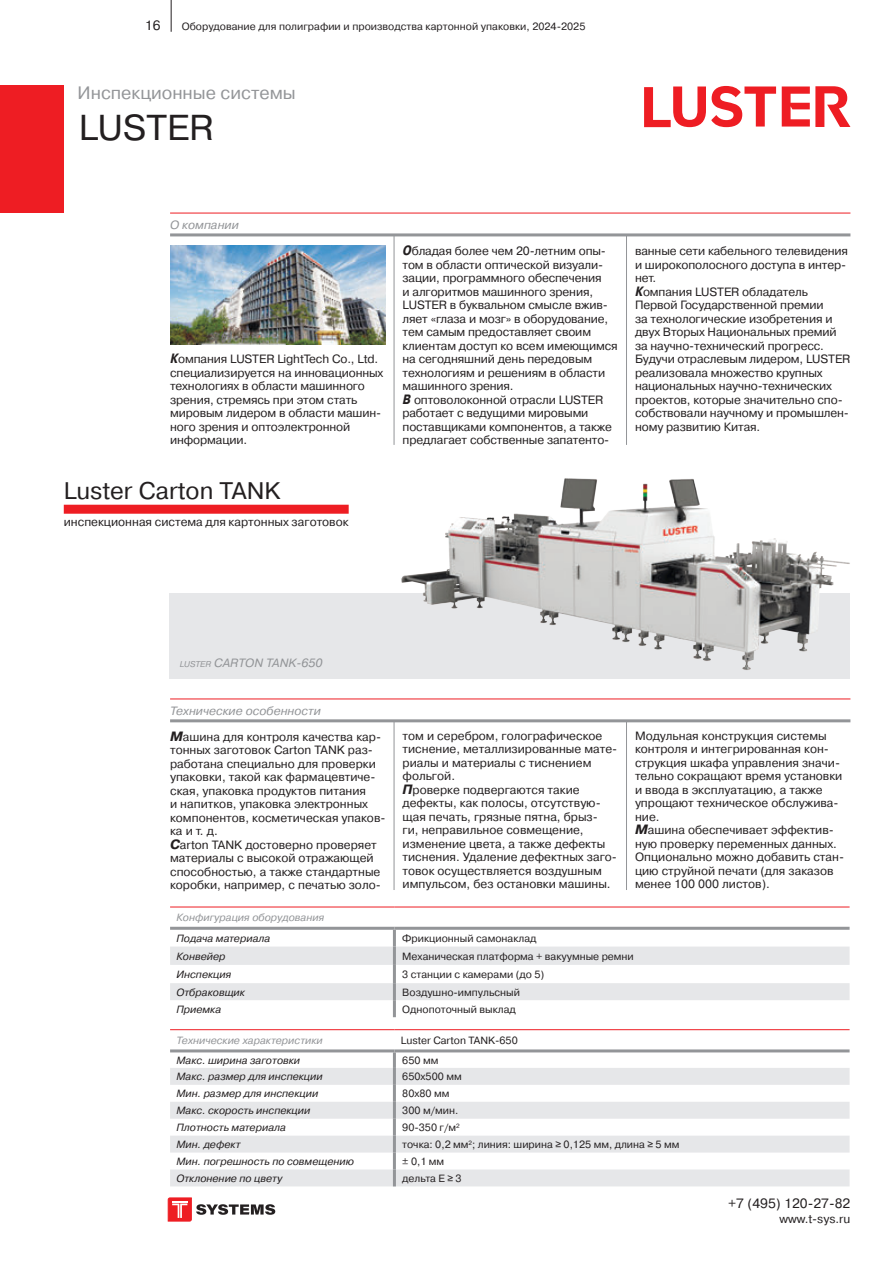
<style>
.page{position:relative;width:893px;height:1263px;background:#fff}
.page>*{position:absolute;margin:0;border:0;box-sizing:border-box;transform-origin:0 0}
.TRADE_MARK{font:36px "Pragmatica C";color:#231f20}
.About_Company{font:24px "Pragmatica C";color:#231f20}
.OrangeGlava{font:18px "Pragmatica C";color:#939598}
.t1{font:13.5px "Pragmatica C";color:#231f20}
.MAIN_TEXT{font:12px/13.5px "Pragmatica C";letter-spacing:-.01em;color:#231f20}
.Under_TradeMark_Column{font:12px "Pragmatica C";color:#231f20}
.Тех_особенности{font:italic 12px "Pragmatica C";color:#939598}
.About_Company-2{font:italic 12px "Pragmatica C";color:#939598}
.TABLE_right{font:10.5px "Pragmatica C";color:#231f20}
.TABLE_left{font:italic 10.5px "Pragmatica C";color:#231f20}
.Тех_особенности_TABLE{font:italic 10.5px "Pragmatica C";color:#939598}
.About_Company-3{font:italic 8.4px "Pragmatica C";color:#939598}
.s1{font-family:"Pragmatica Cond";font-weight:700;font-style:italic;font-size:13.5px}
.s2{font-weight:700;font-style:italic;font-size:13.5px}
.s3{font-family:"Arial Narrow"}
</style>
<div class="page">
<hr style="left:171px;top:0;width:1px;height:32px;background:#231f20">
<svg style="left:168px;top:1198px;width:107px;height:23px"></svg>
<svg style="left:170px;top:946px;width:680px;height:54px"></svg>
<hr style="left:170px;top:927px;width:224px;height:3px;background:#939598">
<hr style="left:394px;top:927px;width:456px;height:3px;background:#939598">
<hr style="left:393px;top:930px;width:3px;height:16px;background:#939598">
<hr style="left:393px;top:946px;width:3px;height:19px;background:#939598">
<hr style="left:393px;top:965px;width:3px;height:18px;background:#939598">
<hr style="left:393px;top:983px;width:3px;height:17px;background:#939598">
<hr style="left:393px;top:1000px;width:3px;height:17px;background:#939598">
<hr style="left:170px;top:907px;width:224px;height:1px;background:#ee1d23">
<hr style="left:394px;top:907px;width:456px;height:1px;background:#ee1d23">
<hr style="left:394px;top:235px;width:1px;height:210px;background:#939598">
<hr style="left:626px;top:235px;width:1px;height:210px;background:#939598">
<hr style="left:170px;top:213px;width:680px;height:1px;background:#ee1d23">
<hr style="left:170px;top:233px;width:680px;height:3px;background:#939598">
<img style="left:171px;top:246px;width:215px;height:98px">
<hr style="left:394px;top:721px;width:1px;height:169px;background:#939598">
<hr style="left:170px;top:699px;width:680px;height:1px;background:#ee1d23">
<hr style="left:170px;top:719px;width:680px;height:3px;background:#939598">
<hr style="left:626px;top:721px;width:1px;height:169px;background:#939598">
<div style="left:170px;top:594px;width:680px;height:85px;background:#e6e7e9"></div>
<img style="left:392px;top:478px;width:458px;height:192px">
<div style="left:64px;top:505px;width:285px;height:9px;background:#ee1d23"></div>
<svg style="left:782px;top:86px;width:68px;height:41px"></svg>
<svg style="left:644px;top:86px;width:132px;height:41px"></svg>
<div style="left:0;top:85px;width:64px;height:128px;background:#ee1d23"></div>
<svg style="left:170px;top:1068px;width:680px;height:118px;fill:#e6e7e9"></svg>
<hr style="left:170px;top:1049px;width:224px;height:3px;background:#939598">
<hr style="left:394px;top:1049px;width:456px;height:3px;background:#939598">
<hr style="left:393px;top:1052px;width:3px;height:16px;background:#939598">
<hr style="left:393px;top:1068px;width:3px;height:17px;background:#939598">
<hr style="left:393px;top:1085px;width:3px;height:17px;background:#939598">
<hr style="left:393px;top:1102px;width:3px;height:17px;background:#939598">
<hr style="left:393px;top:1119px;width:3px;height:16px;background:#939598">
<hr style="left:393px;top:1135px;width:3px;height:17px;background:#939598">
<hr style="left:393px;top:1152px;width:3px;height:17px;background:#939598">
<hr style="left:393px;top:1169px;width:3px;height:17px;background:#939598">
<hr style="left:170px;top:1029px;width:224px;height:1px;background:#ee1d23">
<hr style="left:394px;top:1029px;width:456px;height:1px;background:#ee1d23">
<p class="t1" style="left:145px;top:17px;width:17px">16</p>
<p class="TABLE_right" style="left:182px;top:20px;width:405px">Оборудование для полиграфии и производства картонной упаковки, 2024-2025</p>
<p class="OrangeGlava" style="left:78px;top:83px;width:220px">Инспекционные системы</p>
<p class="TRADE_MARK" style="left:79px;top:108px;width:136px">LUSTER</p>
<p class="Тех_особенности" style="left:170px;top:218px;width:70px">О компании</p>
<p class="MAIN_TEXT" style="left:170px;top:352px;width:215px"><span class="s1">К</span>омпания LUSTER LightTech Co., Ltd. специализируется на инновационных технологиях в области машинного зрения, стремясь при этом стать мировым лидером в области машин&shy;ного зрения и оптоэлектронной информации.</p>
<p class="About_Company" style="left:64px;top:477px;width:218px">Luster Carton TANK</p>
<p class="Under_TradeMark_Column" style="left:64px;top:515px;width:286px">инспекционная система для картонных заготовок</p>
<p class="MAIN_TEXT" style="left:403px;top:244px;width:217px"><span class="s1">О</span>бладая более чем 20-летним опы&shy;том в области оптической визуали&shy;зации, программного обеспечения<br>и алгоритмов машинного зрения,<br>LUSTER в буквальном смысле вжив&shy;ляет «глаза и мозг» в оборудование, тем самым предоставляет своим клиентам доступ ко всем имеющимся на сегодняшний день передовым технологиям и решениям в области машинного зрения.</p>
<p class="MAIN_TEXT" style="left:403px;top:393px;width:211px"><span class="s1">В</span> оптоволоконной отрасли LUSTER работает с ведущими мировыми поставщиками компонентов, а также предлагает собственные запатенто-</p>
<p class="MAIN_TEXT" style="left:635px;top:244px;width:215px">ванные сети кабельного телевидения и широкополосного доступа в интер&shy;нет.</p>
<p class="MAIN_TEXT" style="left:635px;top:285px;width:217px"><span class="s1">К</span>омпания LUSTER обладатель<br>Первой Государственной премии<br>за технологические изобретения и двух Вторых Национальных премий за научно-технический прогресс.<br>Будучи отраслевым лидером, LUSTER реализовала множество крупных национальных научно-технических проектов, которые значительно спо&shy;собствовали научному и промышлен&shy;ному развитию Китая.</p>
<p class="About_Company-3" style="left:180px;top:659px;width:17px">LUSTER</p>
<p class="About_Company-2" style="left:214px;top:656px;width:110px">CARTON TANK-650</p>
<p class="Тех_особенности" style="left:170px;top:704px;width:152px">Технические особенности</p>
<p class="MAIN_TEXT" style="left:170px;top:730px;width:217px"><span class="s2">М</span>ашина для контроля качества кар&shy;тонных заготовок Carton TANK раз&shy;работана специально для проверки упаковки, такой как фармацевтиче&shy;ская, упаковка продуктов питания<br>и напитков, упаковка электронных компонентов, косметическая упаков&shy;ка и т. д.</p>
<p class="MAIN_TEXT" style="left:170px;top:838px;width:212px"><span class="s2">C</span>arton TANK достоверно проверяет материалы с высокой отражающей способностью, а также стандартные коробки, например, с печатью золо-</p>
<p class="MAIN_TEXT" style="left:403px;top:729px;width:216px">том и серебром, голографическое тиснение, металлизированные мате&shy;риалы и материалы с тиснением фольгой.</p>
<p class="MAIN_TEXT" style="left:403px;top:783px;width:216px"><span class="s2">П</span>роверке подвергаются такие дефекты, как полосы, отсутствую&shy;щая печать, грязные пятна, брыз-<br>ги, неправильное совмещение, изменение цвета, а также дефекты тиснения. Удаление дефектных заго&shy;товок осуществляется воздушным импульсом, без остановки машины.</p>
<p class="MAIN_TEXT" style="left:635px;top:729px;width:209px">Модульная конструкция системы контроля и интегрированная кон&shy;струкция шкафа управления значи&shy;тельно сокращают время установки и ввода в эксплуатацию, а также упрощают техническое обслужива&shy;ние.</p>
<p class="MAIN_TEXT" style="left:635px;top:823px;width:211px"><span class="s2">М</span>ашина обеспечивает эффектив&shy;ную проверку переменных данных.<br>Опционально можно добавить стан&shy;цию струйной печати (для заказов менее 100 000 листов).</p>
<p class="Тех_особенности_TABLE" style="left:176px;top:912px;width:149px">Конфигурация оборудования</p>
<p class="TABLE_left" style="left:176px;top:933px;width:95px">Подача материала</p>
<p class="TABLE_right" style="left:402px;top:933px;width:136px">Фрикционный самонаклад</p>
<p class="TABLE_left" style="left:176px;top:950px;width:51px">Конвейер</p>
<p class="TABLE_right" style="left:402px;top:950px;width:233px">Механическая платформа + вакуумные ремни</p>
<p class="TABLE_left" style="left:176px;top:968px;width:56px">Инспекция</p>
<p class="TABLE_right" style="left:402px;top:969px;width:144px">3 станции с камерами (до 5)</p>
<p class="TABLE_left" style="left:176px;top:986px;width:70px">Отбраковщик</p>
<p class="TABLE_right" style="left:402px;top:986px;width:119px">Воздушно-импульсный</p>
<p class="TABLE_left" style="left:176px;top:1003px;width:46px">Приемка</p>
<p class="TABLE_right" style="left:402px;top:1003px;width:115px">Однопоточный выклад</p>
<p class="Тех_особенности_TABLE" style="left:176px;top:1034px;width:148px">Технические характеристики</p>
<p class="TABLE_right" style="left:401px;top:1034px;width:119px">Luster Carton TANK-650</p>
<p class="TABLE_left" style="left:176px;top:1055px;width:125px">Макс. ширина заготовки</p>
<p class="TABLE_right" style="left:402px;top:1055px;width:38px">650 мм</p>
<p class="TABLE_left" style="left:176px;top:1071px;width:148px">Макс. размер для инспекции</p>
<p class="TABLE_right" style="left:402px;top:1071px;width:61px">650x500 мм</p>
<p class="TABLE_left" style="left:176px;top:1088px;width:143px">Мин. размер для инспекции</p>
<p class="TABLE_right" style="left:402px;top:1088px;width:49px">80x80 мм</p>
<p class="TABLE_left" style="left:176px;top:1105px;width:135px">Макс. скорость инспекции</p>
<p class="TABLE_right" style="left:402px;top:1105px;width:58px">300 м/мин.</p>
<p class="TABLE_left" style="left:176px;top:1122px;width:111px">Плотность материала</p>
<p class="TABLE_right" style="left:402px;top:1122px;width:59px">90-350 г/м<sup>2</sup></p>
<p class="TABLE_left" style="left:176px;top:1139px;width:66px">Мин. дефект</p>
<p class="TABLE_right" style="left:402px;top:1139px;width:279px">точка: 0,2 мм<sup>2</sup>; линия: ширина <span class="s3">≥</span> 0,125 мм, длина <span class="s3">≥</span> 5 мм</p>
<p class="TABLE_left" style="left:176px;top:1155px;width:179px">Мин. погрешность по совмещению</p>
<p class="TABLE_right" style="left:402px;top:1156px;width:44px">± 0,1 мм</p>
<p class="TABLE_left" style="left:176px;top:1172px;width:107px">Отклонение по цвету</p>
<p class="TABLE_right" style="left:402px;top:1172px;width:61px">дельта E <span class="s3">≥</span> 3</p>
<p class="t1" style="left:728px;top:1196px;width:124px">+7 (495) 120-27-82</p>
<p class="MAIN_TEXT" style="left:779px;top:1212px;width:72px">www.t-sys.ru</p>
</div>
